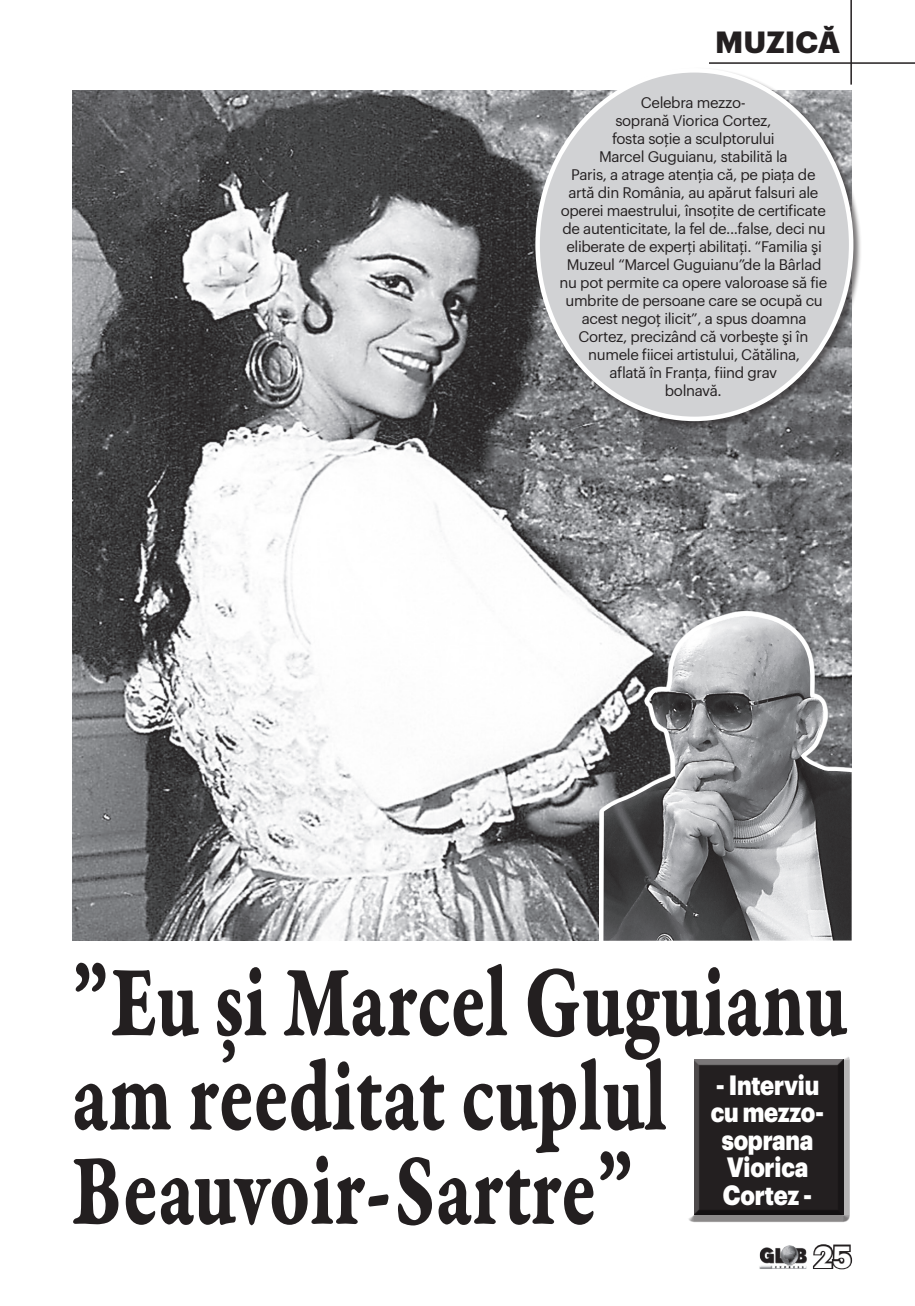
<style>
.page{position:relative;width:915px;height:1306px;background:#fff}
.page>*{position:absolute;margin:0;border:0;box-sizing:border-box;transform-origin:0 0}
.t1{font:107.7px/94.2px "Garamond Premr Pro Bd Capt";color:#231f20;scale:.7 1}
.t2{font:700 30px "Graphik";color:#231f20}
.t3{font:700 30px "Graphik";color:#fff}
.t4{font:900 27.3px/27.5px "Graphik";letter-spacing:-.01em;color:#fff;text-align:center;scale:.85 1}
.t5{font:15px/18px "Graphik";letter-spacing:-.025em;color:#231f20;text-align:center}
</style>
<div class="page">
<hr style="left:850px;top:0;width:1px;height:85px;background:#231f20">
<hr style="left:708px;top:62px;width:206px;height:2px;background:#231f20">
<svg style="left:812px;top:1244px;width:41px;height:26px"></svg>
<img style="left:759px;top:1245px;width:48px;height:24px">
<img style="left:72px;top:91px;width:779px;height:849px">
<div style="left:534px;top:68px;width:327px;height:362px;background:#231f20;opacity:.6"></div>
<div style="left:537px;top:70px;width:313px;height:349px;background:#d1d2d4;border-radius:50%"></div>
<div style="left:687px;top:1055px;width:162px;height:167px;background:#231f20;opacity:.75"></div>
<svg style="left:598px;top:611px;width:254px;height:330px"></svg>
<img style="left:603px;top:615px;width:248px;height:325px">
<h2 class="t2" style="left:714px;top:18px;width:127px">MUZICĂ</h2>
<p class="t5" style="left:559px;top:92px;width:269px">Celebra mezzo-<br>soprană Viorica Cortez,<br>fosta soţie a sculptorului<br>Marcel Guguianu, stabilită la<br>Paris, a atrage atenţia că, pe piaţa de artă din România, au apărut falsuri ale operei maestrului, însoţite de certificate de autenticitate, la fel de...false, deci nu eliberate de experţi abilitaţi. “Familia şi Muzeul “Marcel Guguianu”de la Bârlad nu pot permite ca opere valoroase să fie umbrite de persoane care se ocupă cu acest negoţ ilicit”, a spus doamna Cortez, precizând că vorbeşte şi în numele fiicei artistului, Cătălina,<br>aflată în Franţa, fiind grav<br>bolnavă.</p>
<h1 class="t1" style="left:72px;top:956px;width:1107px">”Eu şi Marcel Guguianu am reeditat cuplul<br>Beauvoir-Sartre”</h1>
<h3 class="t4" style="left:710px;top:1068px;width:135px">- Interviu cu mezzo&shy;soprana<br>Viorica<br>Cortez -</h3>
<h2 class="t3" style="left:813px;top:1233px;width:39px">25</h2>
</div>
